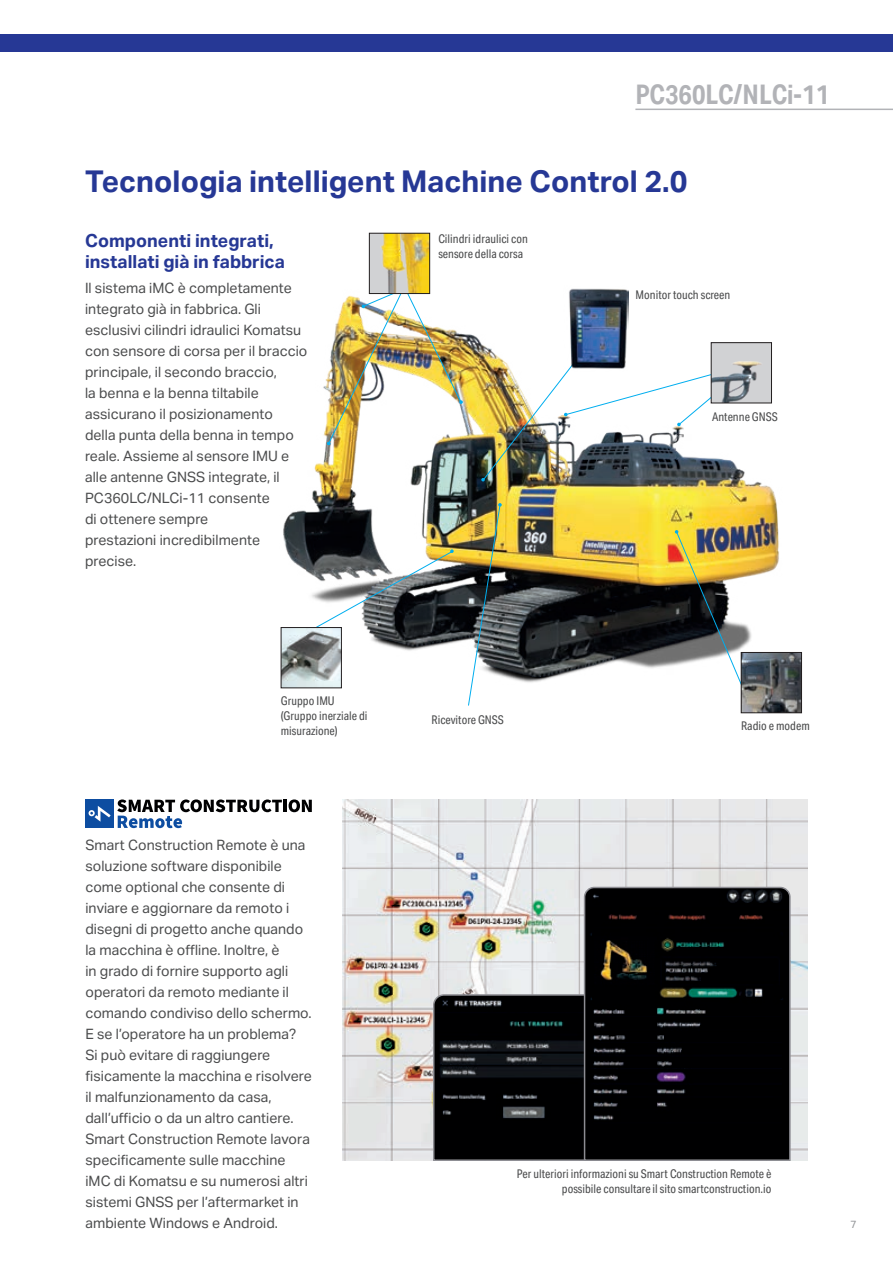
<style>
.page{position:relative;width:893px;height:1263px;background:#fff}
.page>*{position:absolute;margin:0;border:0;box-sizing:border-box;transform-origin:0 0}
.t1{font:700 30px "Aktiv Grotesk";color:#263895}
.t2{font:700 27px "Aktiv Grotesk Cd";color:#b2b3b7}
.t3{font:700 18px/21px "Aktiv Grotesk";color:#263895}
.t4{font:14.25px/21px "Aktiv Grotesk";color:#4b4c4d}
.t5{font:12px/15px "Aktiv Grotesk Cd";color:#4b4c4d}
.t6{font:10.5px "Aktiv Grotesk";color:#939598}
</style>
<div class="page">
<img style="left:280px;top:280px;width:500px;height:414px">
<img style="left:468px;top:503px;width:34px;height:203px">
<img style="left:481px;top:333px;width:234px;height:148px">
<svg style="left:311px;top:549px;width:143px;height:82px"></svg>
<img style="left:283px;top:629px;width:57px;height:57px">
<div style="left:281px;top:627px;width:61px;height:61px;border:1px solid #231f20"></div>
<img style="left:675px;top:530px;width:67px;height:156px">
<img style="left:743px;top:654px;width:57px;height:57px">
<div style="left:741px;top:652px;width:61px;height:61px;border:1px solid #231f20"></div>
<img style="left:327px;top:290px;width:136px;height:155px">
<img style="left:564px;top:285px;width:64px;height:86px">
<img style="left:342px;top:799px;width:466px;height:362px">
<svg style="left:432px;top:993px;width:151px;height:168px;background:#111214"></svg>
<svg style="left:583px;top:886px;width:208px;height:275px;background:#0c0d0d"></svg>
<svg style="left:117px;top:799px;width:165px;height:29px"></svg>
<hr style="left:283px;top:800px;width:4px;height:12px;background:#000001">
<svg style="left:289px;top:799px;width:23px;height:13px"></svg>
<div style="left:85px;top:799px;width:28px;height:29px;background:#0d4da1"></div>
<svg style="left:89px;top:806px;width:22px;height:16px"></svg>
<img style="left:371px;top:235px;width:57px;height:57px">
<div style="left:369px;top:233px;width:61px;height:61px;border:1px solid #231f20"></div>
<img style="left:713px;top:344px;width:57px;height:57px">
<div style="left:711px;top:342px;width:61px;height:61px;border:1px solid #231f20"></div>
<div style="left:0;top:34px;width:893px;height:17px;background:#263895"></div>
<hr style="left:635px;top:109px;width:258px;height:1px;background:#b2b3b7">
<h2 class="t2" style="left:635px;top:79px;width:195px">PC360LC/NLCi-11</h2>
<h1 class="t1" style="left:85px;top:164px;width:604px">Tecnologia intelligent Machine Control 2.0</h1>
<p class="t3" style="left:85px;top:230px;width:201px">Componenti integrati, installati già in fabbrica</p>
<p class="t4" style="left:85px;top:278px;width:224px">Il sistema iMC è completamente integrato già in fabbrica. Gli esclusivi cilindri idraulici Komatsu con sensore di corsa per il braccio principale, il secondo braccio,<br>la benna e la benna tiltabile assicurano il posizionamento<br>della punta della benna in tempo reale. Assieme al sensore IMU e alle antenne GNSS integrate, il<br>PC360LC/NLCi-11 consente<br>di ottenere sempre<br>prestazioni incredibilmente precise.</p>
<p class="t5" style="left:438px;top:231px;width:91px">Cilindri idraulici con sensore della corsa</p>
<p class="t5" style="left:636px;top:288px;width:96px">Monitor touch screen</p>
<p class="t5" style="left:712px;top:409px;width:67px">Antenne GNSS</p>
<p class="t5" style="left:281px;top:693px;width:88px">Gruppo IMU (Gruppo inerziale di misurazione)</p>
<p class="t4" style="left:85px;top:835px;width:228px">Smart Construction Remote è una soluzione software disponibile come optional che consente di inviare e aggiornare da remoto i disegni di progetto anche quando la macchina è offline. Inoltre, è<br>in grado di fornire supporto agli operatori da remoto mediante il comando condiviso dello schermo.<br>E se l’operatore ha un problema?<br>Si può evitare di raggiungere fisicamente la macchina e risolvere il malfunzionamento da casa, dall’ufficio o da un altro cantiere.<br>Smart Construction Remote lavora specificamente sulle macchine iMC di Komatsu e su numerosi altri sistemi GNSS per l’aftermarket in ambiente Windows e Android.</p>
<p class="t5" style="left:432px;top:712px;width:74px">Ricevitore GNSS</p>
<p class="t5" style="left:741px;top:718px;width:70px">Radio e modem</p>
<p class="t5" style="left:517px;top:1166px;width:256px;text-align:right">Per ulteriori informazioni su Smart Construction Remote è possibile consultare il sito smartconstruction.io</p>
<p class="t6" style="left:850px;top:1218px;width:8px">7</p>
</div>
